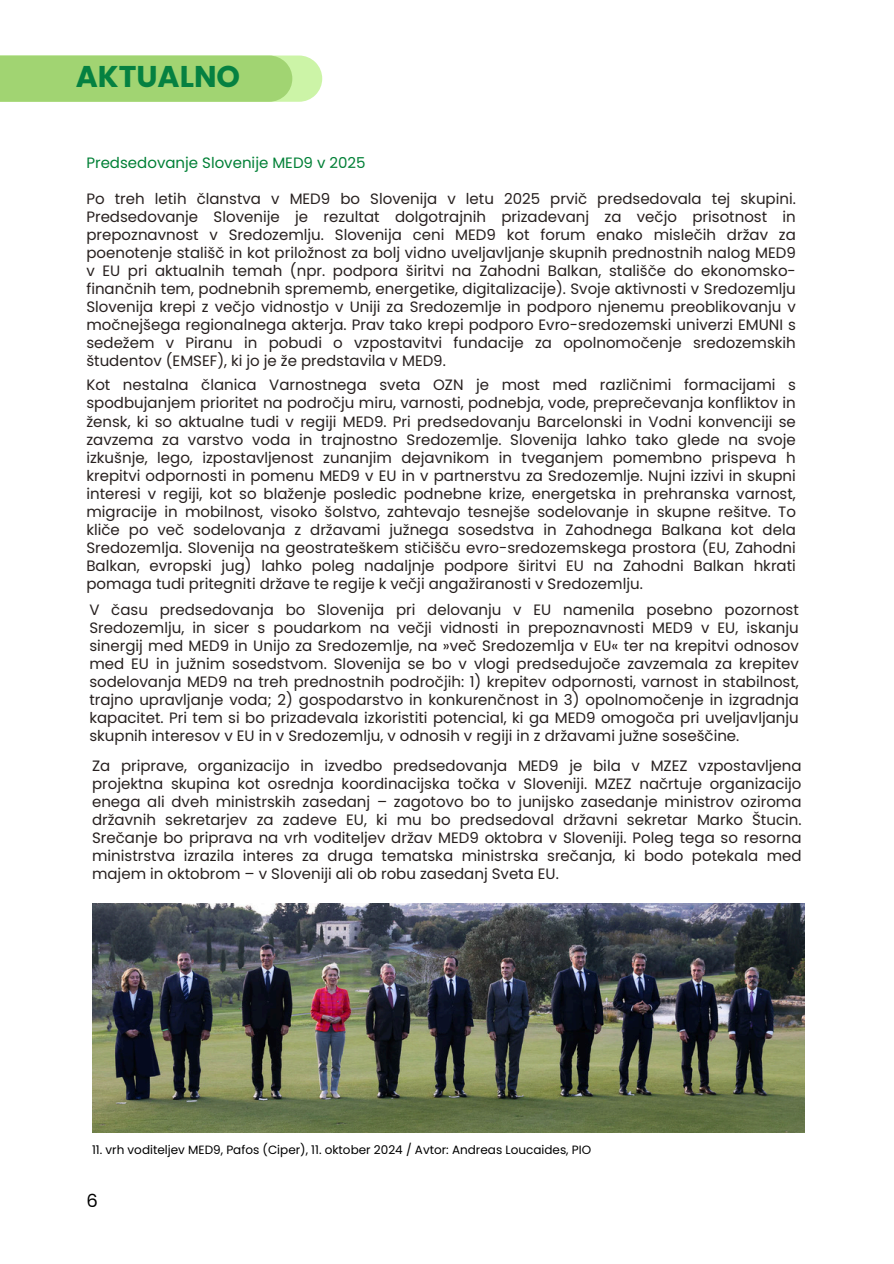
<style>
.page{position:relative;width:894px;height:1264px;background:#fff}
.page>*{position:absolute;margin:0;border:0;box-sizing:border-box;transform-origin:0 0}
.t1{font:700 30px "Poppins";color:#058141}
.t2{font:18px "Poppins";color:#000}
.t3{font:15px/18px "Poppins";color:#27201f;text-align:justify}
.t4{font:15px "Poppins";color:#008036}
.t5{font:12px "Poppins";color:#000}
</style>
<div class="page">
<svg style="left:292px;top:55px;width:30px;height:47px"></svg>
<div style="left:0;top:55px;width:292px;height:47px;background:#a1d472"></div>
<img style="left:92px;top:903px;width:712px;height:229px">
<h2 class="t1" style="left:76px;top:56px;width:166px">AKTUALNO</h2>
<h2 class="t4" style="left:86px;top:152px;width:280px">Predsedovanje Slovenije MED9 v 2025</h2>
<h2 class="t3" style="left:86px;top:190px;width:710px">Po treh letih članstva v MED9 bo Slovenija v letu 2025 prvič predsedovala tej skupini.<br>Predsedovanje Slovenije je rezultat dolgotrajnih prizadevanj za večjo prisotnost in prepoznavnost v Sredozemlju. Slovenija ceni MED9 kot forum enako mislečih držav za poenotenje stališč in kot priložnost za bolj vidno uveljavljanje skupnih prednostnih nalog MED9 v EU pri aktualnih temah (npr. podpora širitvi na Zahodni Balkan, stališče do ekonomsko&shy;finančnih tem, podnebnih sprememb, energetike, digitalizacije). Svoje aktivnosti v Sredozemlju Slovenija krepi z večjo vidnostjo v Uniji za Sredozemlje in podporo njenemu preoblikovanju v močnejšega regionalnega akterja. Prav tako krepi podporo Evro-sredozemski univerzi EMUNI s sedežem v Piranu in pobudi o vzpostavitvi fundacije za opolnomočenje sredozemskih študentov (EMSEF), ki jo je že predstavila v MED9.</h2>
<h2 class="t3" style="left:86px;top:376px;width:710px">Kot nestalna članica Varnostnega sveta OZN je most med različnimi formacijami s spodbujanjem prioritet na področju miru, varnosti, podnebja, vode, preprečevanja konfliktov in žensk, ki so aktualne tudi v regiji MED9. Pri predsedovanju Barcelonski in Vodni konvenciji se zavzema za varstvo voda in trajnostno Sredozemlje. Slovenija lahko tako glede na svoje izkušnje, lego, izpostavljenost zunanjim dejavnikom in tveganjem pomembno prispeva h krepitvi odpornosti in pomenu MED9 v EU in v partnerstvu za Sredozemlje. Nujni izzivi in skupni interesi v regiji, kot so blaženje posledic podnebne krize, energetska in prehranska varnost, migracije in mobilnost, visoko šolstvo, zahtevajo tesnejše sodelovanje in skupne rešitve. To kliče po več sodelovanja z državami južnega sosedstva in Zahodnega Balkana kot dela Sredozemlja. Slovenija na geostrateškem stičišču evro-sredozemskega prostora (EU, Zahodni Balkan, evropski jug) lahko poleg nadaljnje podpore širitvi EU na Zahodni Balkan hkrati pomaga tudi pritegniti države te regije k večji angažiranosti v Sredozemlju.</h2>
<h2 class="t3" style="left:89px;top:600px;width:710px">V času predsedovanja bo Slovenija pri delovanju v EU namenila posebno pozornost Sredozemlju, in sicer s poudarkom na večji vidnosti in prepoznavnosti MED9 v EU, iskanju sinergij med MED9 in Unijo za Sredozemlje, na »več Sredozemlja v EU« ter na krepitvi odnosov med EU in južnim sosedstvom. Slovenija se bo v vlogi predsedujoče zavzemala za krepitev sodelovanja MED9 na treh prednostnih področjih: 1) krepitev odpornosti, varnost in stabilnost, trajno upravljanje voda; 2) gospodarstvo in konkurenčnost in 3) opolnomočenje in izgradnja kapacitet. Pri tem si bo prizadevala izkoristiti potencial, ki ga MED9 omogoča pri uveljavljanju skupnih interesov v EU in v Sredozemlju, v odnosih v regiji in z državami južne soseščine.</h2>
<p class="t3" style="left:92px;top:756px;width:710px">Za priprave, organizacijo in izvedbo predsedovanja MED9 je bila v MZEZ vzpostavljena projektna skupina kot osrednja koordinacijska točka v Sloveniji. MZEZ načrtuje organizacijo enega ali dveh ministrskih zasedanj – zagotovo bo to junijsko zasedanje ministrov oziroma državnih sekretarjev za zadeve EU, ki mu bo predsedoval državni sekretar Marko Štucin.<br>Srečanje bo priprava na vrh voditeljev držav MED9 oktobra v Sloveniji. Poleg tega so resorna ministrstva izrazila interes za druga tematska ministrska srečanja, ki bodo potekala med majem in oktobrom – v Sloveniji ali ob robu zasedanj Sveta EU.</p>
<p class="t5" style="left:92px;top:1141px;width:500px">11. vrh voditeljev MED9, Pafos (Ciper), 11. oktober 2024 / Avtor: Andreas Loucaides, PIO</p>
<h1 class="t2" style="left:86px;top:1188px;width:13px">6</h1>
</div>
